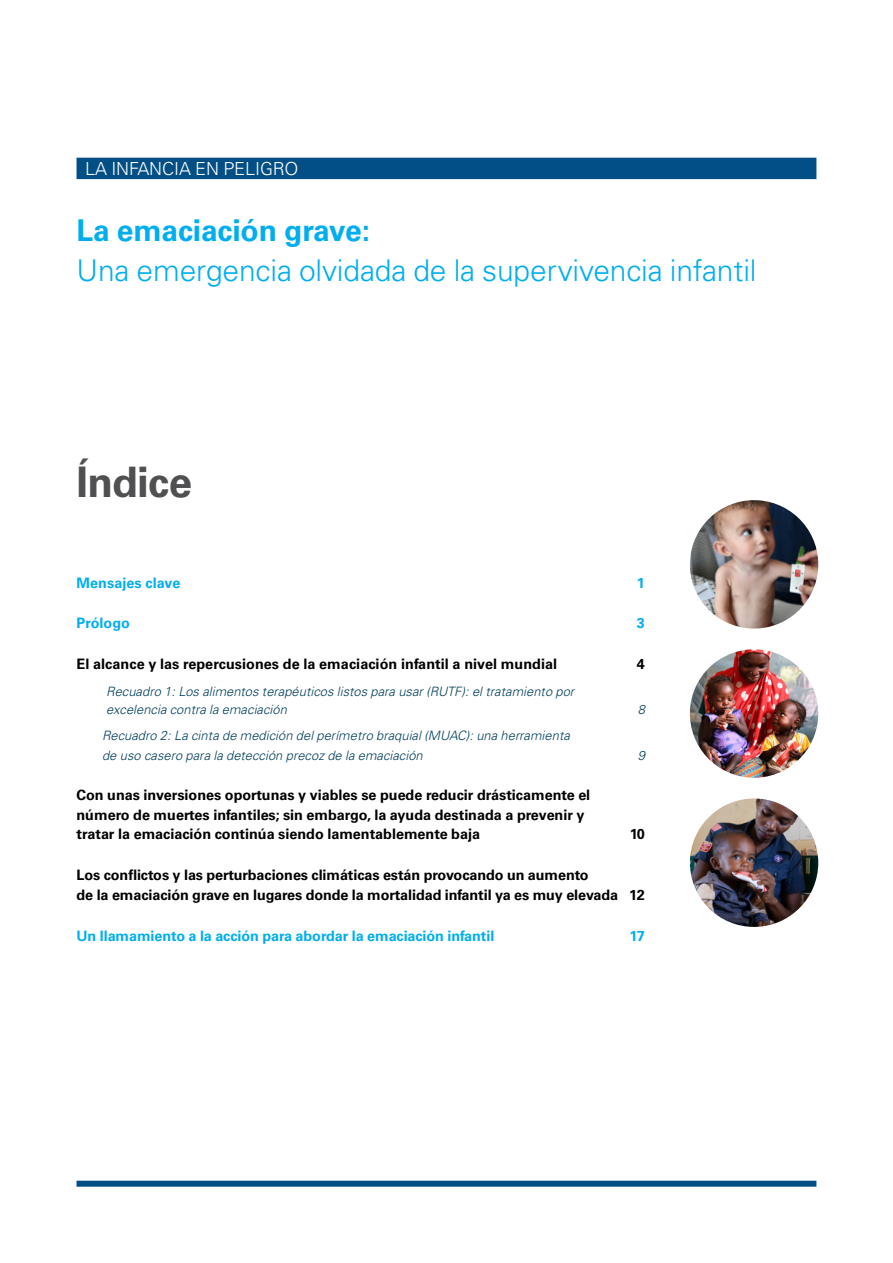
<style>
.page{position:relative;width:893px;height:1263px;background:#fff}
.page>*{position:absolute;margin:0;border:0;box-sizing:border-box;transform-origin:0 0}
.t1{font:700 42px "Univers LT Std";letter-spacing:-.02em;color:#504f51}
.Body_Copy__Without_I{font:300 30px/40.5px "Univers LT Std";letter-spacing:-.005em;color:#00aeef}
.Body_Copy__Without_I-2{font:300 18px "Univers LT Std";letter-spacing:-.005em;color:#fff}
.t2{font:700 14.4px/19.5px "Univers LT Std";color:#000}
.t3{font:700 14.4px "Univers LT Std";letter-spacing:-.005em;color:#00aeef}
.t4{font:italic 300 12.9px/18px "Univers LT Std";letter-spacing:.005em;color:#003e5c}
.s1{font-weight:700}
</style>
<div class="page">
<div style="left:77px;top:158px;width:739px;height:21px;background:#014f85"></div>
<div style="left:77px;top:1181px;width:739px;height:6px;background:#014f85"></div>
<img style="left:689px;top:500px;width:130px;height:129px">
<img style="left:690px;top:798px;width:128px;height:129px;border-radius:64px">
<img style="left:689px;top:649px;width:130px;height:129px">
<p class="Body_Copy__Without_I-2" style="left:85px;top:158px;width:215px">LA INFANCIA EN PELIGRO</p>
<p class="Body_Copy__Without_I" style="left:77px;top:210px;width:681px"><span class="s1">La emaciación grave:<br></span>Una emergencia olvidada de la supervivencia infantil</p>
<p class="t1" style="left:77px;top:457px;width:117px">Índice</p>
<p class="t3" style="left:77px;top:574px;width:105px">Mensajes clave</p>
<p class="t3" style="left:637px;top:574px;width:10px">1</p>
<p class="t3" style="left:77px;top:615px;width:55px">Prólogo</p>
<p class="t3" style="left:637px;top:615px;width:10px">3</p>
<p class="t2" style="left:77px;top:654px;width:482px">El alcance y las repercusiones de la emaciación infantil a nivel mundial</p>
<p class="t2" style="left:637px;top:654px;width:10px">4</p>
<p class="t4" style="left:106px;top:682px;width:469px">Recuadro 1: Los alimentos terapéuticos listos para usar (RUTF): el tratamiento por excelencia contra la emaciación</p>
<p class="t4" style="left:638px;top:700px;width:9px">8</p>
<p class="t4" style="left:102px;top:726px;width:469px;line-height:19.5px">Recuadro 2: La cinta de medición del perímetro braquial (MUAC): una herramienta de uso casero para la detección precoz de la emaciación</p>
<p class="t4" style="left:638px;top:746px;width:9px">9</p>
<p class="t2" style="left:77px;top:786px;width:515px">Con unas inversiones oportunas y viables se puede reducir drásticamente el número de muertes infantiles; sin embargo, la ayuda destinada a prevenir y tratar la emaciación continúa siendo lamentablemente baja</p>
<p class="t2" style="left:630px;top:825px;width:17px">10</p>
<p class="t2" style="left:77px;top:865px;width:570px">Los conflictos y las perturbaciones climáticas están provocando un aumento<br>de la emaciación grave en lugares donde la mortalidad infantil ya es muy elevada 12</p>
<p class="t3" style="left:77px;top:927px;width:419px">Un llamamiento a la acción para abordar la emaciación infantil</p>
<p class="t3" style="left:629px;top:927px;width:17px">17</p>
</div>
